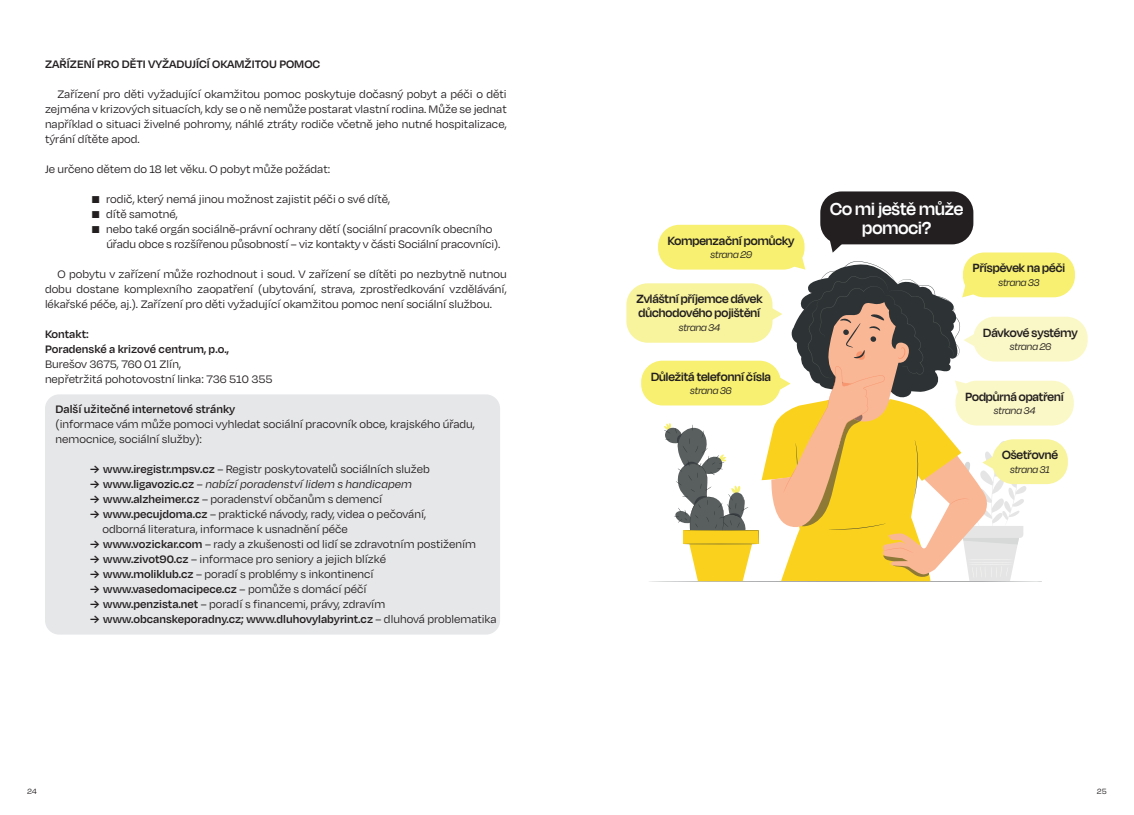
<style>
.page{position:relative;width:1134px;height:815px;background:#fff}
.page>*{position:absolute;margin:0;border:0;box-sizing:border-box;transform-origin:0 0}
.bulina_černa{font:600 20px/18.8px "Degular Display";color:#fff;text-align:center}
.bublina{font:600 13.75px "Degular Display";color:#231f20}
.bublina_světlejší{font:600 13.75px/13.8px "Degular Display";color:#231f20}
.bublina_světlejší_2{font:600 13.75px "Degular Display";color:#231f20}
.Infobox{font:12.5px/15px "Degular";color:#231f20}
.Infobox-2{font:600 12.5px "Degular";color:#231f20}
.Infobox-3{font:italic 12.5px "Degular";color:#231f20}
.bublina-2{font:italic 11.25px "Degular Display";color:#231f20}
.bublina_světlejší-2{font:italic 11.25px "Degular Display";color:#231f20}
.bublina_světlejší_2-2{font:italic 11.25px "Degular Display";color:#231f20}
.t1{font:8.75px "Degular";color:#231f20}
.s1{font-weight:600}
.s2{font-family:"Degular Display";font-weight:600}
.s3{font-family:"Degular Display";font-weight:600;font-style:normal}
.s4{font-weight:600;font-style:normal}
.s5{font-family:"Degular Display"}
.s6{font-weight:400}
</style>
<div class="page">
<div style="left:45px;top:394px;width:455px;height:241px;background:#e6e7e9;border-radius:14px"></div>
<div style="left:658px;top:225px;width:146px;height:45px;background:#f7f071;border-radius:21px"></div>
<div style="left:641px;top:361px;width:140px;height:44px;background:#f7f071;border-radius:21px"></div>
<div style="left:992px;top:439px;width:76px;height:45px;background:#f8f49d;border-radius:21px"></div>
<div style="left:820px;top:191px;width:153px;height:53px;background:#231f20;border-radius:21px"></div>
<div style="left:963px;top:253px;width:112px;height:44px;background:#f7f071;border-radius:21px"></div>
<div style="left:626px;top:283px;width:146px;height:60px;background:#f8f49d;border-radius:21px"></div>
<div style="left:955px;top:381px;width:119px;height:45px;background:#fbf8c7;border-radius:21px"></div>
<div style="left:973px;top:317px;width:115px;height:44px;background:#fbf8c7;border-radius:21px"></div>
<svg style="left:648px;top:240px;width:394px;height:342px"></svg>
<p class="Infobox-2" style="left:45px;top:57px;width:277px">ZAŘÍZENÍ PRO DĚTI VYŽADUJÍCÍ OKAMŽITOU POMOC</p>
<p class="Infobox" style="left:45px;top:87px;width:463px;text-align:justify;text-indent:12px">Zařízení pro děti vyžadující okamžitou pomoc poskytuje dočasný pobyt a péči o děti zejména v krizových situacích, kdy se o ně nemůže postarat vlastní rodina. Může se jednat například o situaci živelné pohromy, náhlé ztráty rodiče včetně jeho nutné hospitalizace, týrání dítěte apod.</p>
<p class="Infobox" style="left:45px;top:162px;width:287px">Je určeno dětem do 18 let věku. O pobyt může požádat:</p>
<p class="Infobox" style="left:90px;top:192px;width:302px">⬛ rodič, který nemá jinou možnost zajistit péči o své dítě,</p>
<p class="Infobox" style="left:90px;top:207px;width:89px">⬛ dítě samotné,</p>
<p class="Infobox" style="left:106px;top:222px;width:395px;text-indent:-16px">⬛ nebo také orgán sociálně-právní ochrany dětí (sociální pracovník obecního úřadu obce s rozšířenou působností – viz kontakty v části Sociální pracovníci).</p>
<p class="Infobox" style="left:45px;top:267px;width:463px;text-align:justify;text-indent:12px">O pobytu v zařízení může rozhodnout i soud. V zařízení se dítěti po nezbytně nutnou dobu dostane komplexního zaopatření (ubytování, strava, zprostředkování vzdělávání, lékařské péče, aj.). Zařízení pro děti vyžadující okamžitou pomoc není sociální službou.</p>
<p class="Infobox-2" style="left:45px;top:327px;width:45px">Kontakt:</p>
<p class="Infobox-2" style="left:45px;top:342px;width:186px">Poradenské a krizové centrum, p.o.,</p>
<p class="Infobox" style="left:45px;top:357px;width:138px">Burešov 3675, 760 01 Zlín,</p>
<p class="Infobox" style="left:45px;top:372px;width:229px">nepřetržitá pohotovostní linka: 736 510 355</p>
<p class="Infobox" style="left:56px;top:402px;width:421px"><span class="s1">Další užitečné internetové stránky<br></span>(informace vám může pomoci vyhledat sociální pracovník obce, krajského úřadu, nemocnice, sociální služby):</p>
<p class="Infobox" style="left:90px;top:462px;width:341px"><span class="s2">→</span> <span class="s1">www.iregistr.mpsv.cz</span> – Registr poskytovatelů sociálních služeb</p>
<p class="Infobox-3" style="left:90px;top:477px;width:323px"><span class="s3">→</span> <span class="s4">www.ligavozic.cz</span> – nabízí poradenství lidem s handicapem</p>
<p class="Infobox" style="left:90px;top:492px;width:294px"><span class="s2">→</span> <span class="s1">www.alzheimer.cz</span> – poradenství občanům s demencí</p>
<p class="Infobox" style="left:102px;top:507px;width:325px;text-indent:-12px"><span class="s2">→</span> <span class="s1">www.pecujdoma.cz</span> – praktické návody, rady, videa o pečování, odborná literatura, informace k usnadnění péče</p>
<p class="Infobox" style="left:90px;top:537px;width:388px"><span class="s2">→</span> <span class="s1">www.vozickar.com</span> – rady a zkušenosti od lidí se zdravotním postižením</p>
<p class="Infobox" style="left:90px;top:552px;width:298px"><span class="s2">→</span> <span class="s1">www.zivot90.cz</span> – informace pro seniory a jejich blízké</p>
<p class="Infobox" style="left:90px;top:567px;width:285px"><span class="s2">→</span> <span class="s1">www.moliklub.cz</span> – poradí s problémy s inkontinencí</p>
<p class="Infobox-2" style="left:90px;top:582px;width:278px"><span class="s5">→</span> www.vasedomacipece.cz <span class="s6">– pomůže s domácí péčí</span></p>
<p class="Infobox" style="left:90px;top:597px;width:297px"><span class="s2">→</span> <span class="s1">www.penzista.net</span> – poradí s financemi, právy, zdravím</p>
<p class="Infobox-2" style="left:90px;top:612px;width:408px"><span class="s5">→</span> www.obcanskeporadny.cz; www.dluhovylabyrint.cz <span class="s6">– dluhová problematika</span></p>
<p class="bublina" style="left:668px;top:232px;width:128px">Kompenzační pomůcky</p>
<p class="bublina-2" style="left:711px;top:249px;width:43px">strana 29</p>
<p class="bublina_světlejší" style="left:636px;top:292px;width:128px">Zvláštní příjemce dávek důchodového pojištění</p>
<p class="bublina_světlejší-2" style="left:679px;top:321px;width:43px">strana 34</p>
<p class="bublina" style="left:651px;top:368px;width:121px">Důležitá telefonní čísla</p>
<p class="bublina-2" style="left:690px;top:384px;width:43px">strana 36</p>
<p class="bulina_černa" style="left:830px;top:199px;width:135px">Co mi ještě může pomoci?</p>
<p class="bublina" style="left:973px;top:260px;width:94px">Příspěvek na péči</p>
<p class="bublina-2" style="left:998px;top:276px;width:43px">strana 33</p>
<p class="bublina_světlejší_2" style="left:983px;top:324px;width:96px">Dávkové systémy</p>
<p class="bublina_světlejší_2-2" style="left:1010px;top:340px;width:43px">strana 26</p>
<p class="bublina_světlejší_2" style="left:965px;top:388px;width:100px">Podpůrná opatření</p>
<p class="bublina_světlejší_2-2" style="left:994px;top:404px;width:43px">strana 34</p>
<p class="bublina_světlejší" style="left:1002px;top:448px;width:57px">Ošetřovné</p>
<p class="bublina_světlejší-2" style="left:1010px;top:463px;width:41px">strana 31</p>
<p class="t1" style="left:27px;top:786px;width:11px">24</p>
<p class="t1" style="left:1097px;top:786px;width:11px">25</p>
</div>
